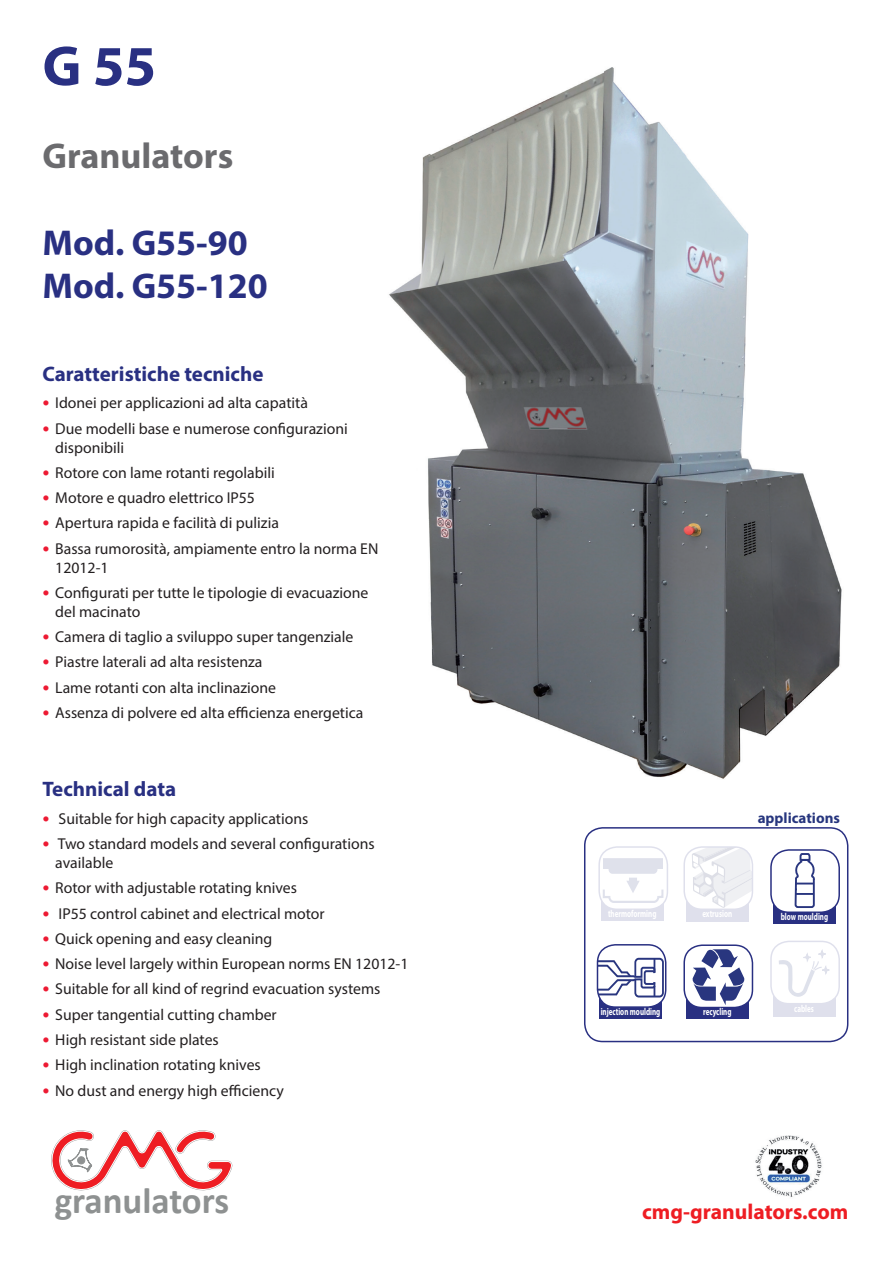
<style>
.page{position:relative;width:893px;height:1263px;background:#fff}
.page>*{position:absolute;margin:0;border:0;box-sizing:border-box;transform-origin:0 0}
.t1{font:700 57px "Myriad Pro";color:#293082}
.t2{font:700 36.9px "Calibri";color:#8e9191}
.t3{font:700 36px/43.2px "Myriad Pro";color:#293082}
.t4{font:700 36px "Myriad Pro";color:#6b6b6e}
.t5{font:700 21.6px "Myriad Pro";color:#ee1d23}
.t6{font:700 21px "Myriad Pro";color:#293082}
.t7{font:15.75px/18.9px "Myriad Pro";color:#231f20}
.t8{font:700 15px "Myriad Pro";color:#27367e}
.t9{font:700 10.05px "Myriad Pro";color:#fff;scale:.7 1}
.s1{font-family:"Helvetica Neue";font-size:14.25px;color:#ed1a33}
</style>
<div class="page">
<img style="left:755px;top:1135px;width:67px;height:62px">
<img style="left:389px;top:67px;width:453px;height:712px">
<div style="left:584px;top:827px;width:264px;height:215px;border:2px solid #293082;border-radius:18px"></div>
<div style="left:774px;top:902px;width:62px;height:22px;background:#293082"></div>
<div style="left:771px;top:850px;width:68px;height:62px;background:#fff;border-radius:18px"></div>
<svg style="left:794px;top:853px;width:21px;height:55px"></svg>
<div style="left:770px;top:849px;width:70px;height:64px;border:2px solid #293082;border-radius:18px"></div>
<div style="left:773px;top:995px;width:62px;height:21px;background:#dfe0ec"></div>
<div style="left:771px;top:941px;width:68px;height:63px;background:#fff;border-radius:18px"></div>
<svg style="left:779px;top:949px;width:51px;height:48px"></svg>
<div style="left:770px;top:941px;width:70px;height:63px;border:2px solid #293082;border-radius:18px"></div>
<div style="left:686px;top:900px;width:62px;height:21px;background:#dfe0ec"></div>
<div style="left:684px;top:847px;width:68px;height:62px;background:#fff"></div>
<svg style="left:692px;top:849px;width:60px;height:59px"></svg>
<div style="left:683px;top:846px;width:70px;height:64px;border:2px solid #293082;border-radius:18px"></div>
<div style="left:600px;top:997px;width:62px;height:22px;background:#293082"></div>
<div style="left:597px;top:945px;width:69px;height:62px;background:#fff;border-radius:18px"></div>
<div style="left:634px;top:958px;width:30px;height:39px;border:2px solid #29367f;border-radius:4px"></div>
<svg style="left:597px;top:957px;width:59px;height:39px"></svg>
<div style="left:597px;top:944px;width:69px;height:64px;border:2px solid #293082;border-radius:18px"></div>
<div style="left:601px;top:899px;width:62px;height:22px;background:#dfe0ec"></div>
<div style="left:599px;top:847px;width:68px;height:62px;background:#fff;border-radius:18px"></div>
<div style="left:603px;top:858px;width:60px;height:11px;background:#dfe1eb"></div>
<div style="left:609px;top:864px;width:48px;height:10px;background:#dfe1eb;border-radius:4px"></div>
<svg style="left:602px;top:878px;width:62px;height:26px"></svg>
<div style="left:598px;top:846px;width:70px;height:64px;border:2px solid #293082;border-radius:18px"></div>
<div style="left:686px;top:998px;width:62px;height:21px;background:#293082"></div>
<div style="left:684px;top:945px;width:68px;height:62px;background:#fff;border-radius:18px"></div>
<svg style="left:691px;top:947px;width:54px;height:58px"></svg>
<div style="left:683px;top:944px;width:70px;height:64px;border:2px solid #293082;border-radius:18px"></div>
<svg style="left:51px;top:1130px;width:182px;height:61px"></svg>
<h1 class="t1" style="left:43px;top:29px;width:115px">G 55</h1>
<h3 class="t4" style="left:43px;top:133px;width:192px">Granulators</h3>
<h3 class="t3" style="left:43px;top:220px;width:227px">Mod. G55-90<br>Mod. G55-120</h3>
<h3 class="t6" style="left:43px;top:360px;width:222px">Caratteristiche tecniche</h3>
<p class="t7" style="left:43px;top:393px;width:267px"><span class="s1">•</span> Idonei per applicazioni ad alta capatità</p>
<p class="t7" style="left:55px;top:419px;width:294px;text-indent:-13px"><span class="s1">•</span> Due modelli base e numerose configurazioni disponibili</p>
<p class="t7" style="left:43px;top:463px;width:234px"><span class="s1">•</span> Rotore con lame rotanti regolabili</p>
<p class="t7" style="left:43px;top:488px;width:214px"><span class="s1">•</span> Motore e quadro elettrico IP55</p>
<p class="t7" style="left:43px;top:513px;width:238px"><span class="s1">•</span> Apertura rapida e facilità di pulizia</p>
<p class="t7" style="left:55px;top:539px;width:325px;text-indent:-13px"><span class="s1">•</span> Bassa rumorosità, ampiamente entro la norma EN<br>12012-1</p>
<p class="t7" style="left:55px;top:583px;width:315px;text-indent:-13px"><span class="s1">•</span> Configurati per tutte le tipologie di evacuazione del macinato</p>
<p class="t7" style="left:43px;top:627px;width:312px"><span class="s1">•</span> Camera di taglio a sviluppo super tangenziale</p>
<p class="t7" style="left:43px;top:652px;width:221px"><span class="s1">•</span> Piastre laterali ad alta resistenza</p>
<p class="t7" style="left:43px;top:678px;width:235px"><span class="s1">•</span> Lame rotanti con alta inclinazione</p>
<p class="t7" style="left:43px;top:703px;width:322px"><span class="s1">•</span> Assenza di polvere ed alta efficienza energetica</p>
<h3 class="t6" style="left:43px;top:776px;width:135px">Technical data</h3>
<p class="t7" style="left:43px;top:809px;width:267px"><span class="s1">•</span> Suitable for high capacity applications</p>
<p class="t7" style="left:55px;top:834px;width:321px;text-indent:-13px"><span class="s1">•</span> Two standard models and several configurations available</p>
<p class="t7" style="left:43px;top:878px;width:256px"><span class="s1">•</span> Rotor with adjustable rotating knives</p>
<p class="t7" style="left:43px;top:903px;width:284px"><span class="s1">•</span> IP55 control cabinet and electrical motor</p>
<p class="t7" style="left:43px;top:929px;width:231px"><span class="s1">•</span> Quick opening and easy cleaning</p>
<p class="t7" style="left:43px;top:954px;width:367px"><span class="s1">•</span> Noise level largely within European norms EN 12012-1</p>
<p class="t7" style="left:43px;top:979px;width:339px"><span class="s1">•</span> Suitable for all kind of regrind evacuation systems</p>
<p class="t7" style="left:43px;top:1005px;width:236px"><span class="s1">•</span> Super tangential cutting chamber</p>
<p class="t7" style="left:43px;top:1030px;width:178px"><span class="s1">•</span> High resistant side plates</p>
<p class="t7" style="left:43px;top:1055px;width:220px"><span class="s1">•</span> High inclination rotating knives</p>
<p class="t7" style="left:43px;top:1080px;width:243px"><span class="s1">•</span> No dust and energy high efficiency</p>
<h2 class="t2" style="left:55px;top:1175px;width:176px">granulators</h2>
<p class="t9" style="left:608px;top:907px;width:71px">thermoforming</p>
<p class="t9" style="left:601px;top:1005px;width:87px">injection moulding</p>
<p class="t8" style="left:758px;top:809px;width:84px">applications</p>
<p class="t9" style="left:702px;top:907px;width:44px">extrusion</p>
<p class="t9" style="left:703px;top:1005px;width:42px">recycling</p>
<p class="t9" style="left:781px;top:910px;width:69px">blow moulding</p>
<p class="t9" style="left:794px;top:1002px;width:30px">cables</p>
<h3 class="t5" style="left:642px;top:1197px;width:208px">cmg-granulators.com</h3>
</div>
